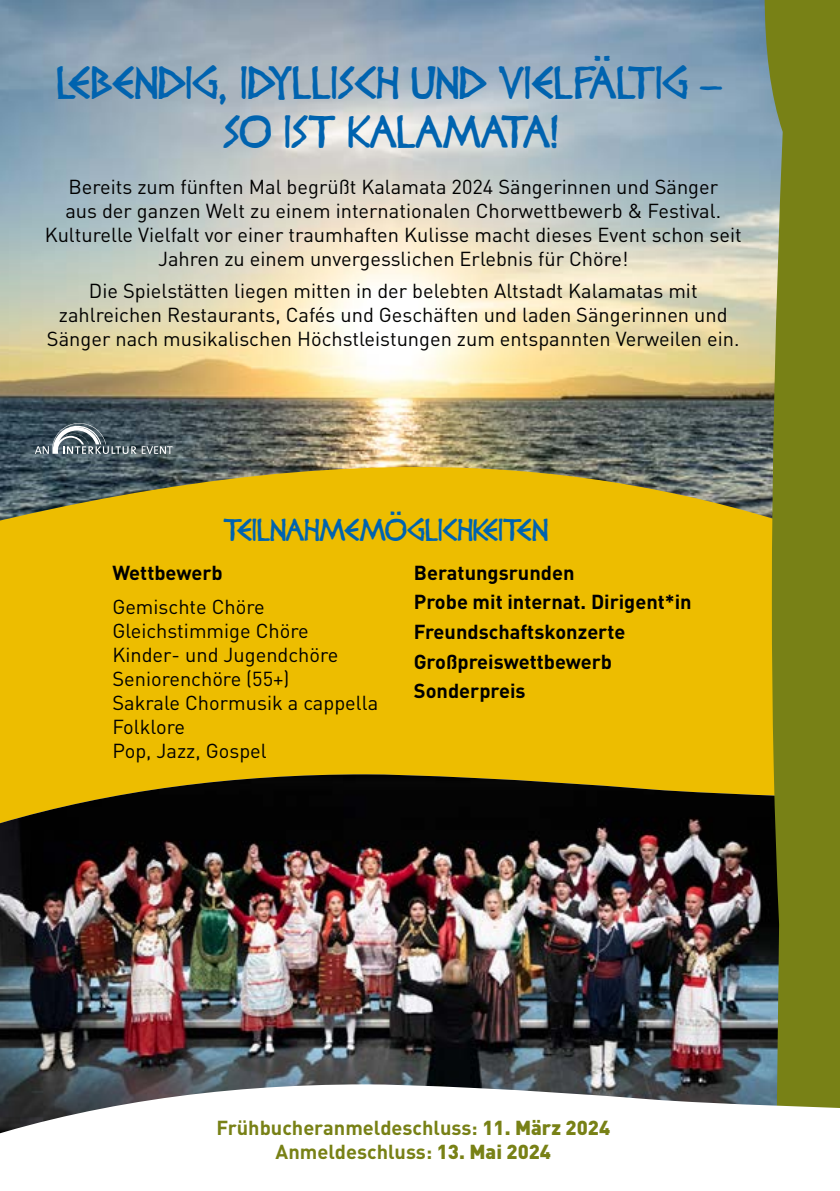
<style>
.page{position:relative;width:840px;height:1191px;background:#fff}
.page>*{position:absolute;margin:0;border:0;box-sizing:border-box;transform-origin:0 0}
.t1{font:41px/49.2px "Diogenes";color:#0063af;text-align:center}
.t2{font:28px "Diogenes";color:#0063af}
.t3{font:20px/24px "DIN Pro";color:#000;text-align:center}
.t4{font:700 20px/29.6px "DIN Pro";color:#000}
.t5{font:700 20px/24px "DIN Pro";color:#788116;text-align:center}
.s1{font-weight:900}
</style>
<div class="page">
<img style="left:0;top:0;width:764px;height:407px">
<svg style="left:0;top:407px;width:764px;height:367px;background:#d2ad15"></svg>
<img style="left:0;top:823px;width:764px;height:261px">
<img style="left:0;top:774px;width:764px;height:49px">
<svg style="left:764px;top:0;width:75px;height:1084px;background:#7b8223"></svg>
<svg style="left:0;top:1084px;width:839px;height:50px"></svg>
<svg style="left:35px;top:423px;width:101px;height:31px;background:#63727a"></svg>
<svg style="left:142px;top:446px;width:30px;height:8px"></svg>
<h1 class="t1" style="left:56px;top:60px;width:670px">LEBENDIG, IDYLLISCH UND VIELFÄLTIG –<br>SO IST KALAMATA!</h1>
<p class="t3" style="left:45px;top:174px;width:698px">Bereits zum fünften Mal begrüßt Kalamata 2024 Sängerinnen und Sänger<br>aus der ganzen Welt zu einem internationalen Chorwettbewerb &amp; Festival.<br>Kulturelle Vielfalt vor einer traumhaften Kulisse macht dieses Event schon seit Jahren zu einem unvergesslichen Erlebnis für Chöre!</p>
<p class="t3" style="left:47px;top:278px;width:693px">Die Spielstätten liegen mitten in der belebten Altstadt Kalamatas mit zahlreichen Restaurants, Cafés und Geschäften und laden Sängerinnen und<br>Sänger nach musikalischen Höchstleistungen zum entspannten Verweilen ein.</p>
<h2 class="t2" style="left:223px;top:515px;width:326px">TEILNAHMEMÖGLICHKEITEN</h2>
<p class="t4" style="left:112px;top:557px;width:112px">Wettbewerb</p>
<p class="t3" style="left:112px;top:593px;width:267px;text-align:left">Gemischte Chöre<br>Gleichstimmige Chöre<br>Kinder- und Jugendchöre<br>Seniorenchöre (55+)<br>Sakrale Chormusik a cappella<br>Folklore<br>Pop, Jazz, Gospel</p>
<p class="t4" style="left:413px;top:557px;width:279px">Beratungsrunden<br>Probe mit internat. Dirigent*in<br>Freundschaftskonzerte<br>Großpreiswettbewerb<br>Sonderpreis</p>
<p class="t5" style="left:216px;top:1115px;width:395px">Frühbucheranmeldeschluss: <span class="s1">11. März 2024<br></span>Anmeldeschluss: <span class="s1">13. Mai 2024</span></p>
</div>
